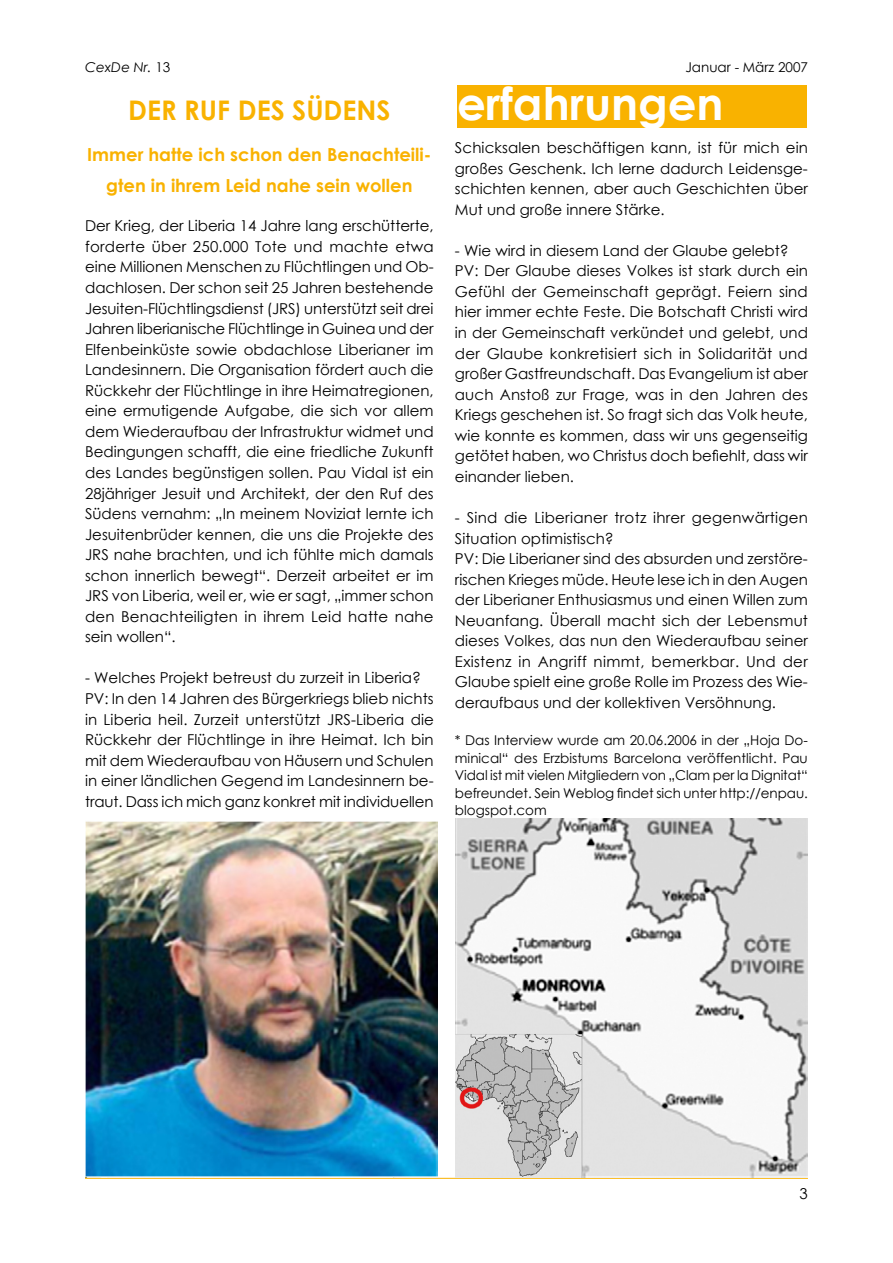
<style>
.page{position:relative;width:893px;height:1263px;background:#fff}
.page>*{position:absolute;margin:0;border:0;box-sizing:border-box;transform-origin:0 0}
.t1{font:700 45px "Century Gothic";color:#fff}
.t2{font:700 27px "Century Gothic";color:#f9b200}
.t3{font:700 18px/30.6px "Century Gothic";color:#f9b200;text-align:center}
.t4{font:15px/20.5px "Century Gothic";color:#000}
.t5{font:13.5px/17.5px "Century Gothic";letter-spacing:-.005em;color:#000;text-align:justify}
.t6{font:italic 13.5px "Century Gothic";color:#000}
.s1{font-style:normal}
</style>
<div class="page">
<hr style="left:85px;top:1178px;width:723px;height:1px;background:#f9b200">
<div style="left:457px;top:85px;width:350px;height:43px;background:#f9b200"></div>
<img style="left:455px;top:819px;width:353px;height:359px">
<img style="left:85px;top:821px;width:353px;height:357px">
<p class="t6" style="left:85px;top:58px;width:87px">CexDe Nr. <span class="s1">1 3</span></p>
<p class="t5" style="left:685px;top:58px;width:124px">Januar - März 2007</p>
<h2 class="t2" style="left:128px;top:90px;width:264px">DER RUF DES SÜDENS</h2>
<h1 class="t1" style="left:457px;top:69px;width:268px">erfahrungen</h1>
<p class="t3" style="left:87px;top:139px;width:346px">Immer hatte ich schon den Benachteili&shy;gten in ihrem Leid nahe sein wollen</p>
<p class="t4" style="left:85px;top:215px;width:350px;text-align:justify">Der Krieg, der Liberia 1 4 Jahre lang erschütterte, forderte über 250.000 Tote und machte etwa eine Millionen Menschen zu Flüchtlingen und Ob&shy;dachlosen. Der schon seit 25 Jahren bestehende Jesuiten-Flüchtlingsdienst (JRS) unterstützt seit drei Jahren liberianische Flüchtlinge in Guinea und der Elfenbeinküste sowie obdachlose Liberianer im Landesinnern. Die Organisation fördert auch die Rückkehr der Flüchtlinge in ihre Heimatregionen, eine ermutigende Aufgabe, die sich vor allem dem Wiederaufbau der Infrastruktur widmet und Bedingungen schafft, die eine friedliche Zukunft des Landes begünstigen sollen. Pau Vidal ist ein 28jähriger Jesuit und Architekt, der den Ruf des Südens vernahm: „In meinem Noviziat lernte ich Jesuitenbrüder kennen, die uns die Projekte des JRS nahe brachten, und ich fühlte mich damals schon innerlich bewegt“. Derzeit arbeitet er im JRS von Liberia, weil er, wie er sagt, „immer schon den Benachteiligten in ihrem Leid hatte nahe sein wollen“.</p>
<p class="t4" style="left:85px;top:667px;width:350px">- Welches Projekt betreust du zurzeit in Liberia?<br>PV: In den 1 4 Jahren des Bürgerkriegs blieb nichts in Liberia heil. Zurzeit unterstützt JRS-Liberia die Rückkehr der Flüchtlinge in ihre Heimat. Ich bin mit dem Wiederaufbau von Häusern und Schulen in einer ländlichen Gegend im Landesinnern be&shy;traut. Dass ich mich ganz konkret mit individuellen</p>
<p class="t4" style="left:455px;top:137px;width:355px;text-align:justify">Schicksalen beschäftigen kann, ist für mich ein großes Geschenk. Ich lerne dadurch Leidensge&shy;schichten kennen, aber auch Geschichten über Mut und große innere Stärke.</p>
<p class="t4" style="left:455px;top:240px;width:354px">- Wie wird in diesem Land der Glaube gelebt?<br>PV: Der Glaube dieses Volkes ist stark durch ein Gefühl der Gemeinschaft geprägt. Feiern sind hier immer echte Feste. Die Botschaft Christi wird in der Gemeinschaft verkündet und gelebt, und der Glaube konkretisiert sich in Solidarität und großer Gastfreundschaft. Das Evangelium ist aber auch Anstoß zur Frage, was in den Jahren des Kriegs geschehen ist. So fragt sich das Volk heute, wie konnte es kommen, dass wir uns gegenseitig getötet haben, wo Christus doch befiehlt, dass wir einander lieben.</p>
<p class="t4" style="left:455px;top:507px;width:355px">- Sind die Liberianer trotz ihrer gegenwärtigen Situation optimistisch?<br>PV: Die Liberianer sind des absurden und zerstöre&shy;rischen Krieges müde. Heute lese ich in den Augen der Liberianer Enthusiasmus und einen Willen zum Neuanfang. Überall macht sich der Lebensmut dieses Volkes, das nun den Wiederaufbau seiner Existenz in Angriff nimmt, bemerkbar. Und der Glaube spielt eine große Rolle im Prozess des Wie&shy;deraufbaus und der kollektiven Versöhnung.</p>
<p class="t5" style="left:455px;top:731px;width:355px">* Das Interview wurde am 20.06.2006 in der „Hoja Do&shy;minical“ des Erzbistums Barcelona veröffentlicht. Pau Vidal ist mit vielen Mitgliedern von „Clam per la Dignitat“ befreundet. Sein Weblog findet sich unter http://enpau. blogspot.com</p>
</div>
